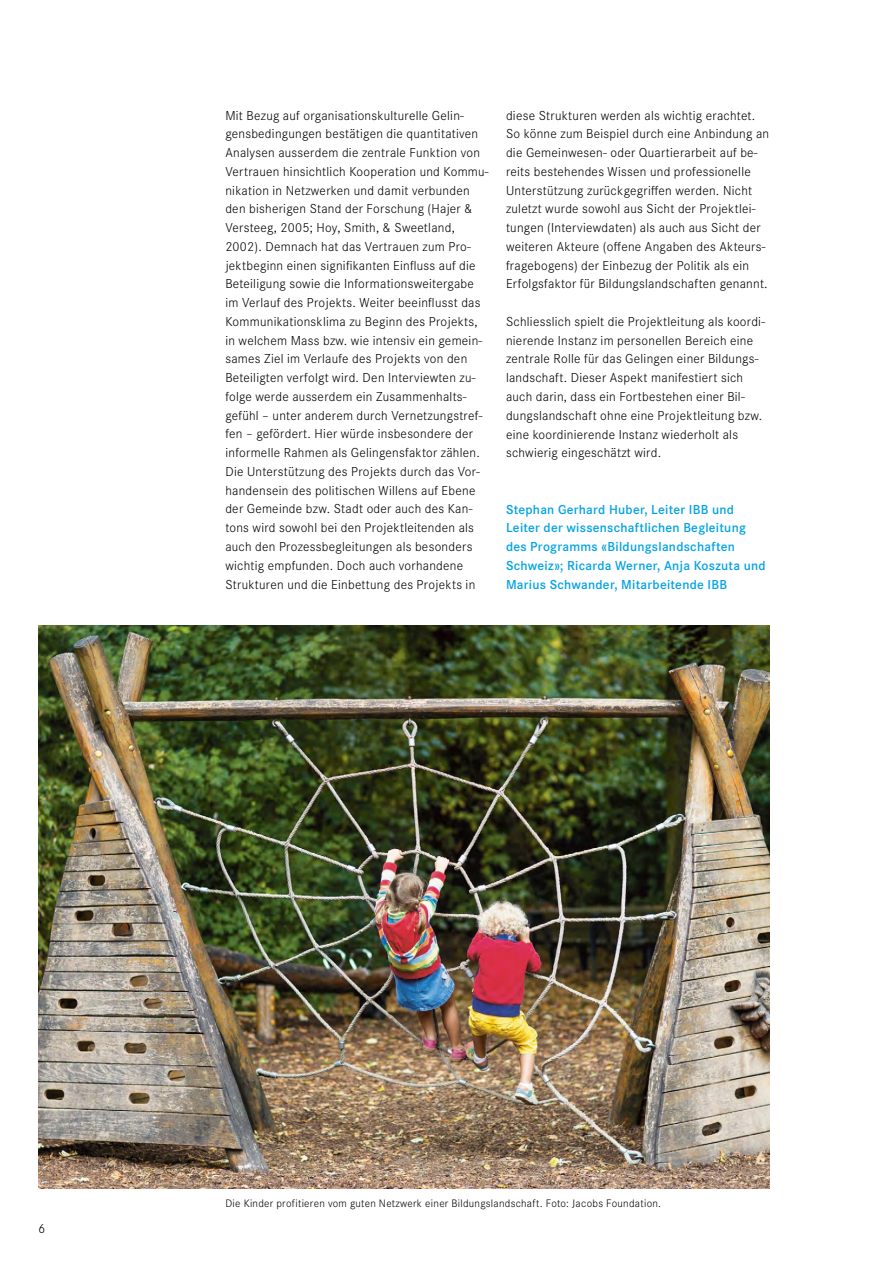
<style>
.page{position:relative;width:893px;height:1263px;background:#fff}
.page>*{position:absolute;margin:0;border:0;box-sizing:border-box;transform-origin:0 0}
.t1{font:300 13.5px/18.8px "Corporate S";letter-spacing:.02em;color:#000}
.t2{font:600 13.5px/18.8px "Corporate S";letter-spacing:.02em;color:#00a2e6}
.t3{font:300 11.25px "Corporate S";letter-spacing:.025em;color:#000}
</style>
<div class="page">
<img style="left:38px;top:626px;width:732px;height:562px">
<p class="t1" style="left:225px;top:105px;width:265px">Mit Bezug auf organisationskulturelle Gelin&shy;gensbedingungen bestätigen die quantitativen Analysen ausserdem die zentrale Funktion von Vertrauen hinsichtlich Kooperation und Kommu&shy;nikation in Netzwerken und damit verbunden den bisherigen Stand der Forschung (Hajer &amp; Versteeg, 2005; Hoy, Smith, &amp; Sweetland, 2002). Demnach hat das Vertrauen zum Pro&shy;jektbeginn einen signifikanten Einfluss auf die Beteiligung sowie die Informationsweitergabe im Verlauf des Projekts. Weiter beeinflusst das Kommunikationsklima zu Beginn des Projekts, in welchem Mass bzw. wie intensiv ein gemein&shy;sames Ziel im Verlaufe des Projekts von den Beteiligten verfolgt wird. Den Interviewten zu&shy;folge werde ausserdem ein Zusammenhalts&shy;gefühl – unter anderem durch Vernetzungstref&shy;fen – gefördert. Hier würde insbesondere der informelle Rahmen als Gelingensfaktor zählen.<br>Die Unterstützung des Projekts durch das Vor&shy;handensein des politischen Willens auf Ebene der Gemeinde bzw. Stadt oder auch des Kan&shy;tons wird sowohl bei den Projektleitenden als auch den Prozessbegleitungen als besonders wichtig empfunden. Doch auch vorhandene Strukturen und die Einbettung des Projekts in</p>
<p class="t1" style="left:506px;top:105px;width:265px">diese Strukturen werden als wichtig erachtet.<br>So könne zum Beispiel durch eine Anbindung an die Gemeinwesen- oder Quartierarbeit auf be&shy;reits bestehendes Wissen und professionelle Unterstützung zurückgegriffen werden. Nicht zuletzt wurde sowohl aus Sicht der Projektlei&shy;tungen (Interviewdaten) als auch aus Sicht der weiteren Akteure (offene Angaben des Akteurs&shy;fragebogens) der Einbezug der Politik als ein Erfolgsfaktor für Bildungslandschaften genannt.</p>
<p class="t1" style="left:506px;top:312px;width:261px">Schliesslich spielt die Projektleitung als koordi&shy;nierende Instanz im personellen Bereich eine zentrale Rolle für das Gelingen einer Bildungs&shy;landschaft. Dieser Aspekt manifestiert sich auch darin, dass ein Fortbestehen einer Bil&shy;dungslandschaft ohne eine Projektleitung bzw. eine koordinierende Instanz wiederholt als schwierig eingeschätzt wird.</p>
<p class="t2" style="left:506px;top:499px;width:261px">Stephan Gerhard Huber, Leiter IBB und Leiter der wissenschaftlichen Begleitung des Programms «Bildungslandschaften Schweiz»; Ricarda Werner, Anja Koszuta und Marius Schwander, Mitarbeitende IBB</p>
<p class="t1" style="left:38px;top:1219px;width:9px">6</p>
<p class="t3" style="left:225px;top:1196px;width:437px">Die Kinder profitieren vom guten Netzwerk einer Bildungslandschaft. Foto: Jacobs Foundation.</p>
</div>
